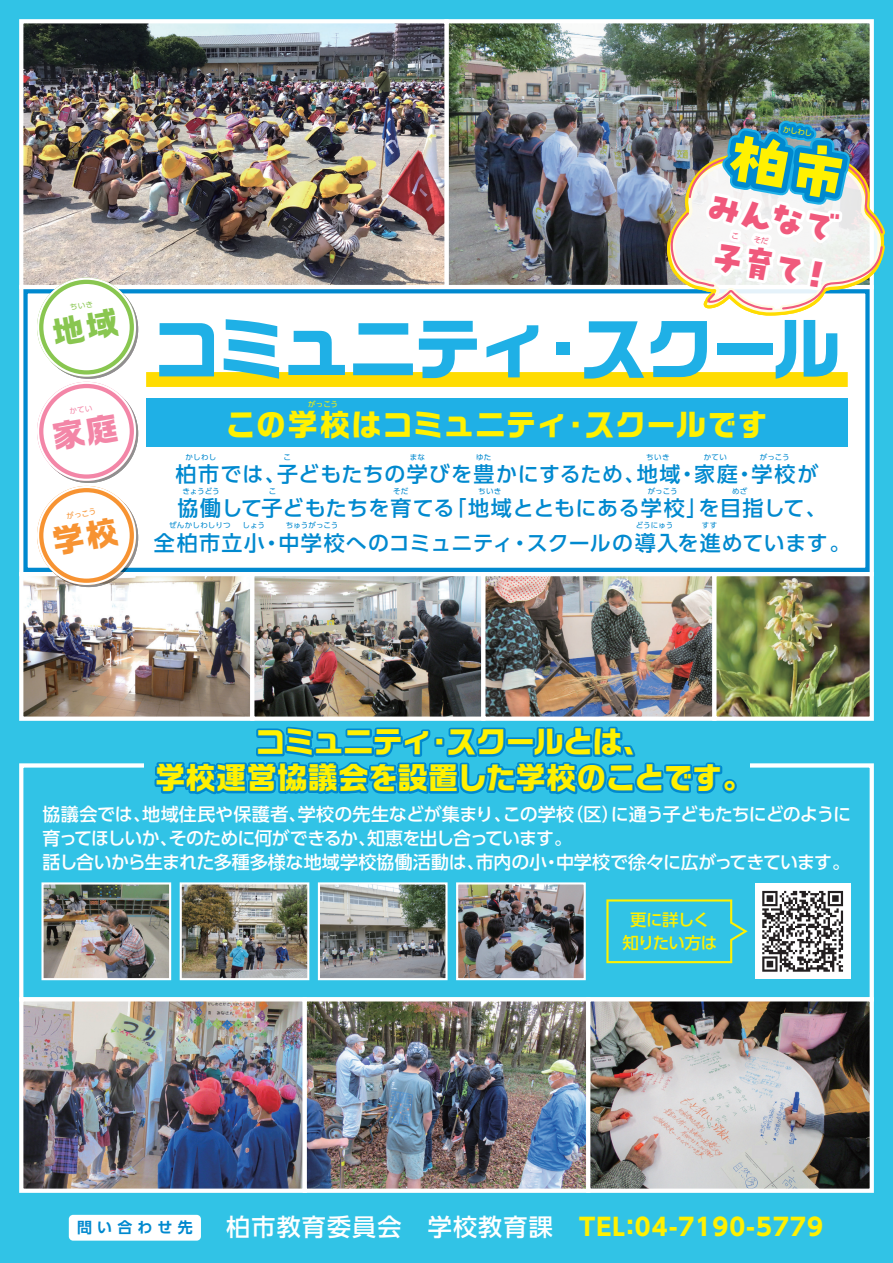
<style>
.page{position:relative;width:893px;height:1263px;background:#31c3e6}
.page>*{position:absolute;margin:0;border:0;box-sizing:border-box;transform-origin:0 0}
.t1{font:700 67.5px "Ro G San Srf Std N";letter-spacing:-.035em;color:#1fb0e6}
.t2{font:37.5px/48px "P Puhu Picnic Min 2 H";color:#f0597c;text-align:center}
.t3{font:700 30px/36px "Ro G San Srf Std N";letter-spacing:-.02em;color:#fff101;text-align:center}
.t4{font:700 30px "Ro G San Srf Std N";letter-spacing:.025em;color:#fff101}
.t5{font:700 24px "UD Shin Go Pro";letter-spacing:.05em;color:#fff101}
.t6{font:500 21px/34.5px "UD Shin Go Pro";letter-spacing:.03em;color:#0089cf;text-align:center}
.t7{font:500 18px/24px "UD Shin Go Pro";letter-spacing:-.03em;color:#fff}
.t8{font:500 16.5px/22.5px "UD Shin Go Pro";letter-spacing:-.045em;color:#fff101;text-align:center}
.t9{font:700 15px "UD Shin Go Pro De";letter-spacing:.345em;color:#0089cf}
.t10{font:7.5px "UD Shin Go Pro";letter-spacing:.015em;color:#0089cf}
.t11{font:7.5px "UD Shin Go Pro";color:#fff101}
.t12{font:7.5px "UD Shin Go Pro";color:#f0597c}
.t13{font:7.5px "UD Shin Go Pro";color:#f79332}
.s1{font-weight:500;color:#fff}
</style>
<div class="page">
<img style="left:24px;top:24px;width:845px;height:260px">
<div style="left:444px;top:19px;width:430px;height:270px;border:4px solid #fff"></div>
<div style="left:19px;top:19px;width:430px;height:270px;border:4px solid #fff"></div>
<div style="left:69px;top:1215px;width:132px;height:25px;background:#fff;border-radius:4px"></div>
<div style="left:21px;top:287px;width:851px;height:287px;background:#fff"></div>
<div style="left:23px;top:289px;width:847px;height:283px;border:4px solid #0089cf"></div>
<div style="left:146px;top:372px;width:702px;height:15px;background:#ffdc01"></div>
<div style="left:146px;top:398px;width:702px;height:48px;background:#1fb0e6"></div>
<svg style="left:152px;top:726px;width:596px;height:515px"></svg>
<svg style="left:661px;top:150px;width:213px;height:422px"></svg>
<img style="left:44px;top:885px;width:124px;height:92px">
<div style="left:41px;top:882px;width:130px;height:98px;border:2px solid #fff"></div>
<img style="left:183px;top:885px;width:123px;height:92px">
<div style="left:180px;top:882px;width:129px;height:98px;border:2px solid #fff"></div>
<img style="left:321px;top:885px;width:124px;height:92px">
<div style="left:318px;top:882px;width:130px;height:98px;border:2px solid #fff"></div>
<img style="left:459px;top:885px;width:124px;height:92px">
<div style="left:456px;top:882px;width:130px;height:98px;border:2px solid #fff"></div>
<div style="left:755px;top:883px;width:95px;height:96px;background:#fff"></div>
<svg style="left:762px;top:891px;width:81px;height:81px"></svg>
<img style="left:24px;top:1002px;width:845px;height:186px">
<div style="left:19px;top:997px;width:288px;height:196px;border:4px solid #fff"></div>
<div style="left:303px;top:997px;width:287px;height:196px;border:4px solid #fff"></div>
<div style="left:586px;top:997px;width:288px;height:196px;border:4px solid #fff"></div>
<img style="left:24px;top:577px;width:845px;height:139px">
<div style="left:19px;top:572px;width:235px;height:149px;border:4px solid #fff"></div>
<div style="left:250px;top:572px;width:235px;height:149px;border:4px solid #fff"></div>
<div style="left:481px;top:572px;width:235px;height:149px;border:4px solid #fff"></div>
<div style="left:712px;top:572px;width:162px;height:149px;border:4px solid #fff"></div>
<img style="left:663px;top:91px;width:222px;height:224px">
<svg style="left:37px;top:278px;width:101px;height:309px"></svg>
<p class="t11" style="left:784px;top:123px;width:31px;rotate:10deg">かしわし</p>
<p class="t13" style="left:66px;top:510px;width:31px;rotate:-10deg">がっこう</p>
<h2 class="t2" style="left:710px;top:180px;width:142px;rotate:10deg">みんなで子育て！</h2>
<p class="t12" style="left:733px;top:229px;width:39px;rotate:10deg">こ　　そだ</p>
<h1 class="t1" style="left:153px;top:303px;width:689px">コミュニティ・スクール</h1>
<h3 class="t4" style="left:226px;top:405px;width:543px">この学校はコミュニティ・スクールです</h3>
<p class="t6" style="left:154px;top:456px;width:698px">柏市では、子どもたちの学びを豊かにするため、地域・家庭・学校が<br>協働して子どもたちを育てる「地域とともにある学校」を目指して、<br>全柏市立小・中学校へのコミュニティ・スクールの導入を進めています。</p>
<p class="t11" style="left:308px;top:398px;width:31px">がっこう</p>
<p class="t10" style="left:284px;top:451px;width:9px">こ</p>
<p class="t10" style="left:410px;top:451px;width:17px">まな</p>
<p class="t10" style="left:476px;top:451px;width:17px">ゆた</p>
<p class="t10" style="left:646px;top:451px;width:25px">ちいき</p>
<p class="t10" style="left:704px;top:451px;width:25px">かてい</p>
<p class="t10" style="left:760px;top:451px;width:31px">がっこう</p>
<p class="t10" style="left:186px;top:451px;width:32px">かしわし</p>
<p class="t10" style="left:182px;top:485px;width:39px">きょうどう</p>
<p class="t10" style="left:169px;top:519px;width:63px">ぜんかしわしりつ</p>
<p class="t10" style="left:243px;top:519px;width:24px">しょう</p>
<p class="t10" style="left:286px;top:519px;width:54px">ちゅうがっこう</p>
<p class="t10" style="left:636px;top:519px;width:39px">どうにゅう</p>
<p class="t10" style="left:702px;top:519px;width:17px">すす</p>
<p class="t10" style="left:393px;top:485px;width:17px">そだ</p>
<p class="t10" style="left:478px;top:485px;width:25px">ちいき</p>
<p class="t10" style="left:648px;top:485px;width:31px">がっこう</p>
<p class="t10" style="left:732px;top:485px;width:17px">めざ</p>
<p class="t10" style="left:269px;top:485px;width:9px">こ</p>
<h3 class="t3" style="left:155px;top:725px;width:599px">コミュニティ・スクールとは、<br>学校運営協議会を設置した学校のことです。</h3>
<p class="t7" style="left:43px;top:801px;width:810px">協議会では、地域住民や保護者、学校の先生などが集まり、この学校（区）に通う子どもたちにどのように育ってほしいか、そのために何ができるか、知恵を出し合っています。<br>話し合いから生まれた多種多様な地域学校協働活動は、市内の小・中学校で徐々に広がってきています。</p>
<p class="t8" style="left:622px;top:908px;width:96px">更に詳しく知りたい方は</p>
<p class="t9" style="left:77px;top:1215px;width:117px">問い合わせ先</p>
<h3 class="t5" style="left:226px;top:1208px;width:598px"><span class="s1">柏市教育委員会　学校教育課　</span>TEL：04-7190-5779</h3>
</div>
